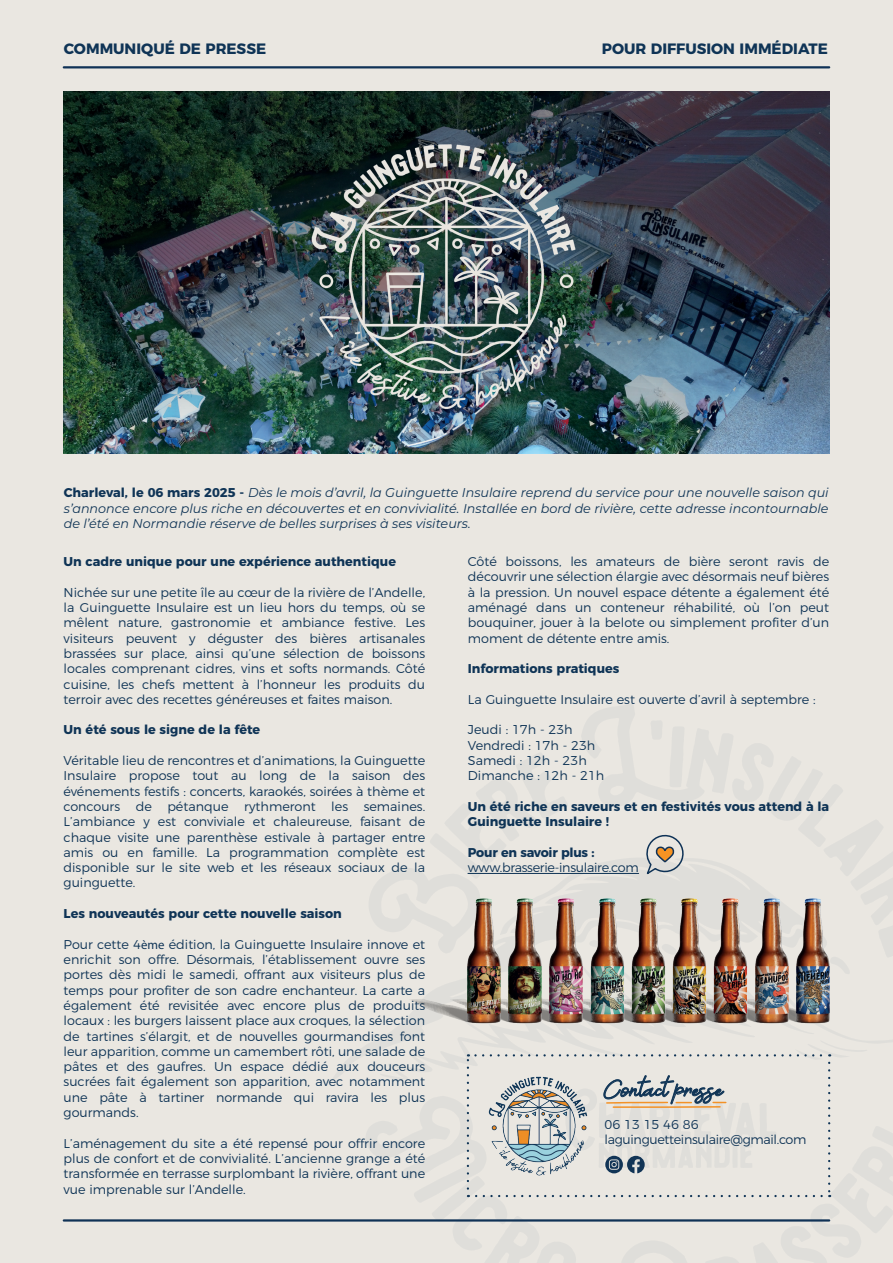
<style>
.page{position:relative;width:893px;height:1263px;background:#eae7e1}
.page>*{position:absolute;margin:0;border:0;box-sizing:border-box;transform-origin:0 0}
.t1{font:22.5px "Rumpi";color:#113456}
.t2{font:700 15px "Montserrat";color:#0f3456}
.t3{font:300 12.75px/15.3px "Montserrat";color:#0f3456;text-align:justify}
.t4{font:italic 12.75px/15.3px "Montserrat";color:#0f3456;text-align:justify}
.t5{font:700 12.75px/15.3px "Montserrat";color:#0f3456}
.t6{font:300 12.75px/15.3px "Montserrat";letter-spacing:-.025em;color:#0f3456}
.t7{font:300 12.75px "Montserrat";letter-spacing:-.02em;color:#0f3456}
.t8{font:700 12.75px "Montserrat";letter-spacing:-.02em;color:#0f3456}
.s1{font-weight:700;font-style:normal}
.s2{font-family:"Myriad Pro";font-weight:400}
</style>
<div class="page">
<hr style="left:64px;top:66px;width:765px;height:2px;background:#103256">
<svg style="left:365px;top:704px;width:528px;height:559px"></svg>
<img style="left:64px;top:92px;width:765px;height:362px">
<img style="left:308px;top:141px;width:272px;height:272px">
<hr style="left:64px;top:1219px;width:765px;height:2px;background:#103256">
<p class="t2" style="left:64px;top:36px;width:204px">COMMUNIQUÉ DE PRESSE</p>
<p class="t2" style="left:602px;top:36px;width:227px">POUR DIFFUSION IMMÉDIATE</p>
<p class="t4" style="left:64px;top:485px;width:766px"><span class="s1">Charleval, le 06 mars 2025 -</span> Dès le mois d’avril, la Guinguette Insulaire reprend du service pour une nouvelle saison qui s’annonce encore plus riche en découvertes et en convivialité. Installée en bord de rivière, cette adresse incontournable de l’été en Normandie réserve de belles surprises à ses visiteurs.</p>
<p class="t5" style="left:64px;top:553px;width:334px">Un cadre unique pour une expérience authentique</p>
<p class="t3" style="left:64px;top:583px;width:363px">Nichée sur une petite île au cœur de la rivière de l’Andelle, la Guinguette Insulaire est un lieu hors du temps, où se mêlent nature, gastronomie et ambiance festive. Les visiteurs peuvent y déguster des bières artisanales brassées sur place, ainsi qu’une sélection de boissons locales comprenant cidres, vins et softs normands. Côté cuisine, les chefs mettent à l’honneur les produits du terroir avec des recettes généreuses et faites maison.</p>
<p class="t5" style="left:64px;top:721px;width:198px">Un été sous le signe de la fête</p>
<p class="t3" style="left:64px;top:752px;width:363px">Véritable lieu de rencontres et d’animations, la Guinguette Insulaire propose tout au long de la saison des événements festifs : concerts, karaokés, soirées à thème et concours de pétanque rythmeront les semaines.<br>L’ambiance y est conviviale et chaleureuse, faisant de chaque visite une parenthèse estivale à partager entre amis ou en famille. La programmation complète est disponible sur le site web et les réseaux sociaux de la guinguette.</p>
<p class="t5" style="left:64px;top:905px;width:280px">Les nouveautés pour cette nouvelle saison</p>
<p class="t3" style="left:64px;top:935px;width:363px">Pour cette 4<span class="s2">ème</span> édition, la Guinguette Insulaire innove et enrichit son offre. Désormais, l’établissement ouvre ses portes dès midi le samedi, offrant aux visiteurs plus de temps pour profiter de son cadre enchanteur. La carte a également été revisitée avec encore plus de produits locaux : les burgers laissent place aux croques, la sélection de tartines s’élargit, et de nouvelles gourmandises font leur apparition, comme un camembert rôti, une salade de pâtes et des gaufres. Un espace dédié aux douceurs sucrées fait également son apparition, avec notamment une pâte à tartiner normande qui ravira les plus gourmands.</p>
<p class="t3" style="left:64px;top:1134px;width:363px">L’aménagement du site a été repensé pour offrir encore plus de confort et de convivialité. L’ancienne grange a été transformée en terrasse surplombant la rivière, offrant une vue imprenable sur l’Andelle.</p>
<p class="t3" style="left:468px;top:553px;width:363px">Côté boissons, les amateurs de bière seront ravis de découvrir une sélection élargie avec désormais neuf bières à la pression. Un nouvel espace détente a également été aménagé dans un conteneur réhabilité, où l’on peut bouquiner, jouer à la belote ou simplement profiter d’un moment de détente entre amis.</p>
<p class="t5" style="left:468px;top:660px;width:153px">Informations pratiques</p>
<p class="t3" style="left:468px;top:691px;width:349px">La Guinguette Insulaire est ouverte d’avril à septembre :</p>
<p class="t3" style="left:468px;top:721px;width:138px;text-align:left">Jeudi : 17h - 23h<br>Vendredi : 17h - 23h<br>Samedi : 12h - 23h<br>Dimanche : 12h - 21h</p>
<p class="t5" style="left:468px;top:798px;width:363px">Un été riche en saveurs et en festivités vous attend à la<br>Guinguette Insulaire !</p>
<p class="t8" style="left:468px;top:842px;width:128px">Pour en savoir plus :</p>
<p class="t7" style="left:468px;top:858px;width:172px">www.brasserie-insulaire.com</p>
<h1 class="t1" style="left:605px;top:1077px;width:120px">Contact presse</h1>
<p class="t6" style="left:605px;top:1115px;width:203px">06 13 15 46 86 laguinguetteinsulaire@gmail.com</p>
</div>
